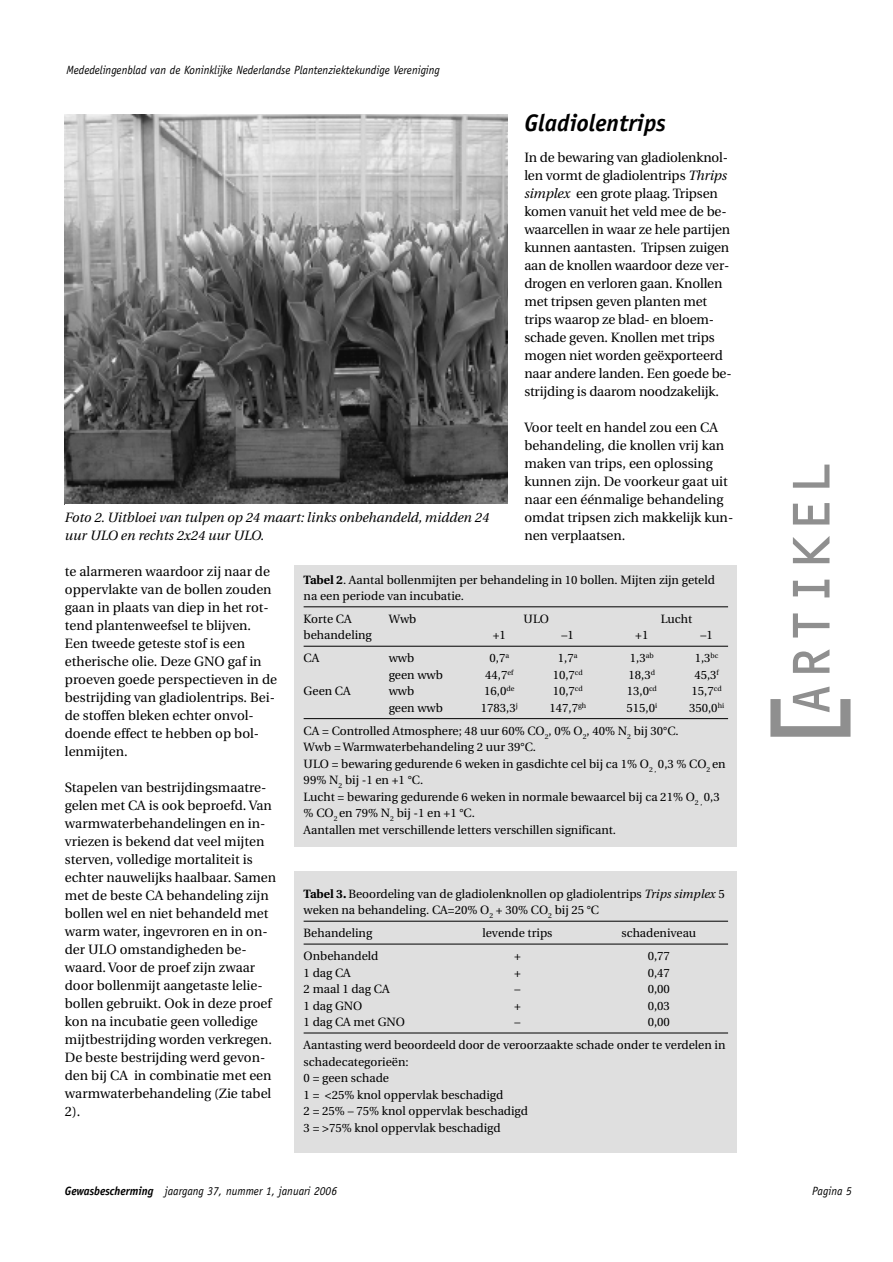
<style>
.page{position:relative;width:893px;height:1262px;background:#fff}
.page>*{position:absolute;margin:0;border:0;box-sizing:border-box;transform-origin:0 0}
.t1{font:108px "OCR C Regular";color:#8f8f8f;scale:.95 1}
.t2{font:54px "OCR C Regular";color:#8f8f8f;scale:.95 1}
.t3{font:italic 700 24px "Officina Sans";color:#000}
.t4{font:13.5px/18px "Utopia";color:#000}
.t5{font:italic 13.5px/18px "Utopia";color:#000}
.t6{font:12px/16.5px "Utopia";color:#000}
.t7{font:italic 12px "Officina Sans";color:#000;scale:.95 1}
.s1{font-style:italic}
.s2{font-weight:700}
</style>
<div class="page">
<div style="left:294px;top:565px;width:443px;height:281px;background:#dfdfdf"></div>
<hr style="left:303px;top:606px;width:425px;height:1px;background:#000">
<hr style="left:303px;top:646px;width:425px;height:1px;background:#000">
<hr style="left:303px;top:718px;width:425px;height:1px;background:#000">
<div style="left:294px;top:871px;width:443px;height:281px;background:#dfdfdf"></div>
<hr style="left:303px;top:920px;width:425px;height:1px;background:#000">
<hr style="left:303px;top:943px;width:425px;height:1px;background:#000">
<hr style="left:303px;top:1032px;width:425px;height:1px;background:#000">
<img style="left:65px;top:115px;width:442px;height:389px">
<p class="t7" style="left:66px;top:65px;width:394px">Mededelingenblad van de Koninklijke Nederlandse Plantenziektekundige Vereniging</p>
<p class="t5" style="left:65px;top:510px;width:426px">Foto 2. Uitbloei van tulpen op 24 maart: links onbehandeld, midden 24 uur ULO en rechts 2x24 uur ULO.</p>
<h3 class="t3" style="left:524px;top:113px;width:143px">Gladiolentrips</h3>
<p class="t4" style="left:524px;top:150px;width:209px">In de bewaring van gladiolenknol&shy;len vormt de gladiolentrips <span class="s1">Thrips simplex</span> een grote plaag. Tripsen komen vanuit het veld mee de be&shy;waarcellen in waar ze hele partijen kunnen aantasten. Tripsen zuigen aan de knollen waardoor deze ver&shy;drogen en verloren gaan. Knollen met tripsen geven planten met trips waarop ze blad- en bloem&shy;schade geven. Knollen met trips mogen niet worden geëxporteerd naar andere landen. Een goede be&shy;strijding is daarom noodzakelijk.</p>
<p class="t4" style="left:524px;top:420px;width:210px">Voor teelt en handel zou een CA behandeling, die knollen vrij kan maken van trips, een oplossing kunnen zijn. De voorkeur gaat uit naar een éénmalige behandeling omdat tripsen zich makkelijk kun&shy;nen verplaatsen.</p>
<p class="t4" style="left:65px;top:564px;width:213px">te alarmeren waardoor zij naar de oppervlakte van de bollen zouden gaan in plaats van diep in het rot&shy;tend plantenweefsel te blijven.<br>Een tweede geteste stof is een etherische olie. Deze GNO gaf in proeven goede perspectieven in de bestrijding van gladiolentrips. Bei&shy;de stoffen bleken echter onvol&shy;doende effect te hebben op bol&shy;lenmijten.</p>
<p class="t4" style="left:65px;top:780px;width:213px">Stapelen van bestrijdingsmaatre&shy;gelen met CA is ook beproefd. Van warmwaterbehandelingen en in&shy;vriezen is bekend dat veel mijten sterven, volledige mortaliteit is echter nauwelijks haalbaar. Samen met de beste CA behandeling zijn bollen wel en niet behandeld met warm water, ingevroren en in on&shy;der ULO omstandigheden be&shy;waard. Voor de proef zijn zwaar door bollenmijt aangetaste lelie&shy;bollen gebruikt. Ook in deze proef kon na incubatie geen volledige mijtbestrijding worden verkregen.<br>De beste bestrijding werd gevon&shy;den bij CA in combinatie met een warmwaterbehandeling (Zie tabel<br>2).</p>
<p class="t6" style="left:303px;top:572px;width:413px"><span class="s2">Tabel 2</span>. Aantal bollenmijten per behandeling in 10 bollen. Mijten zijn geteld na een periode van incubatie.</p>
<p class="t6" style="left:303px;top:611px;width:50px">Korte CA</p>
<p class="t6" style="left:389px;top:611px;width:29px">Wwb</p>
<p class="t6" style="left:523px;top:611px;width:27px">ULO</p>
<p class="t6" style="left:661px;top:611px;width:33px">Lucht</p>
<p class="t6" style="left:303px;top:628px;width:70px">behandeling</p>
<p class="t6" style="left:492px;top:628px;width:15px">+1</p>
<p class="t6" style="left:561px;top:628px;width:14px">–1</p>
<p class="t6" style="left:635px;top:628px;width:15px">+1</p>
<p class="t6" style="left:700px;top:628px;width:14px">–1</p>
<p class="t6" style="left:303px;top:651px;width:17px">CA</p>
<p class="t6" style="left:389px;top:651px;width:27px">wwb</p>
<p class="t6" style="left:489px;top:651px;width:21px">0,7<sup>a</sup></p>
<p class="t6" style="left:558px;top:651px;width:21px">1,7<sup>a</sup></p>
<p class="t6" style="left:630px;top:651px;width:25px">1,3<sup>ab</sup></p>
<p class="t6" style="left:694px;top:651px;width:25px">1,3<sup>bc</sup></p>
<p class="t6" style="left:389px;top:667px;width:56px">geen wwb</p>
<p class="t6" style="left:485px;top:667px;width:30px">44,7<sup>ef</sup></p>
<p class="t6" style="left:552px;top:667px;width:32px">10,7<sup>cd</sup></p>
<p class="t6" style="left:628px;top:667px;width:28px">18,3<sup>d</sup></p>
<p class="t6" style="left:694px;top:667px;width:26px">45,3<sup>f</sup></p>
<p class="t6" style="left:303px;top:684px;width:49px">Geen CA</p>
<p class="t6" style="left:389px;top:684px;width:27px">wwb</p>
<p class="t6" style="left:484px;top:684px;width:32px">16,0<sup>de</sup></p>
<p class="t6" style="left:552px;top:684px;width:32px">10,7<sup>cd</sup></p>
<p class="t6" style="left:626px;top:684px;width:32px">13,0<sup>cd</sup></p>
<p class="t6" style="left:691px;top:684px;width:32px">15,7<sup>cd</sup></p>
<p class="t6" style="left:389px;top:700px;width:56px">geen wwb</p>
<p class="t6" style="left:481px;top:700px;width:38px">1783,3<sup>j</sup></p>
<p class="t6" style="left:549px;top:700px;width:38px">147,7<sup>gh</sup></p>
<p class="t6" style="left:626px;top:700px;width:32px">515,0<sup>i</sup></p>
<p class="t6" style="left:689px;top:700px;width:37px">350,0<sup>hi</sup></p>
<p class="t6" style="left:303px;top:723px;width:423px">CA = Controlled Atmosphere; 48 uur 60% CO<sub>2</sub>, 0% O<sub>2</sub>, 40% N<sub>2</sub> bij 30°C.<br>Wwb = Warmwaterbehandeling 2 uur 39°C.<br>ULO = bewaring gedurende 6 weken in gasdichte cel bij ca 1% O<sub>2</sub> <sub>,</sub> 0,3 % CO<sub>2</sub> en 99% N<sub>2</sub> bij -1 en +1 °C.<br>Lucht = bewaring gedurende 6 weken in normale bewaarcel bij ca 21% O<sub>2</sub> <sub>,</sub> 0,3 % CO<sub>2</sub> en 79% N<sub>2</sub> bij -1 en +1 °C.<br>Aantallen met verschillende letters verschillen significant.</p>
<p class="t6" style="left:303px;top:886px;width:423px"><span class="s2">Tabel 3.</span> Beoordeling van de gladiolenknollen op gladiolentrips <span class="s1">Trips simplex</span> 5 weken na behandeling. CA=20% O<sub>2</sub> + 30% CO<sub>2</sub> bij 25 °C</p>
<p class="t6" style="left:303px;top:926px;width:70px">Behandeling</p>
<p class="t6" style="left:482px;top:926px;width:72px">levende trips</p>
<p class="t6" style="left:621px;top:926px;width:76px">schadeniveau</p>
<p class="t6" style="left:303px;top:949px;width:76px">Onbehandeld</p>
<p class="t6" style="left:514px;top:949px;width:8px">+</p>
<p class="t6" style="left:647px;top:949px;width:24px">0,77</p>
<p class="t6" style="left:303px;top:965px;width:49px">1 dag CA</p>
<p class="t6" style="left:514px;top:965px;width:8px">+</p>
<p class="t6" style="left:647px;top:965px;width:24px">0,47</p>
<p class="t6" style="left:303px;top:982px;width:87px">2 maal 1 dag CA</p>
<p class="t6" style="left:514px;top:982px;width:7px">–</p>
<p class="t6" style="left:647px;top:982px;width:24px">0,00</p>
<p class="t6" style="left:303px;top:998px;width:60px">1 dag GNO</p>
<p class="t6" style="left:514px;top:998px;width:8px">+</p>
<p class="t6" style="left:647px;top:998px;width:24px">0,03</p>
<p class="t6" style="left:303px;top:1015px;width:103px">1 dag CA met GNO</p>
<p class="t6" style="left:514px;top:1015px;width:7px">–</p>
<p class="t6" style="left:303px;top:1011px;width:423px;line-height:23px;text-indent:344px">0,00<br>Aantasting werd beoordeeld door de veroorzaakte schade onder te verdelen in</p>
<p class="t6" style="left:303px;top:1054px;width:226px">schadecategorieën:<br>0 = geen schade<br>1 = &lt;25% knol oppervlak beschadigd<br>2 = 25% – 75% knol oppervlak beschadigd<br>3 = &gt;75% knol oppervlak beschadigd</p>
<h2 class="t2" style="left:792px;top:718px;width:274px;rotate:-90deg">ARTIKEL</h2>
<h1 class="t1" style="left:776px;top:755px;width:79px;rotate:-90deg">[</h1>
<p class="t7" style="left:65px;top:1186px;width:288px"><span class="s2">Gewasbescherming</span> jaargang 37, nummer 1, januari 2006</p>
<p class="t7" style="left:812px;top:1186px;width:43px">Pagina 5</p>
</div>
